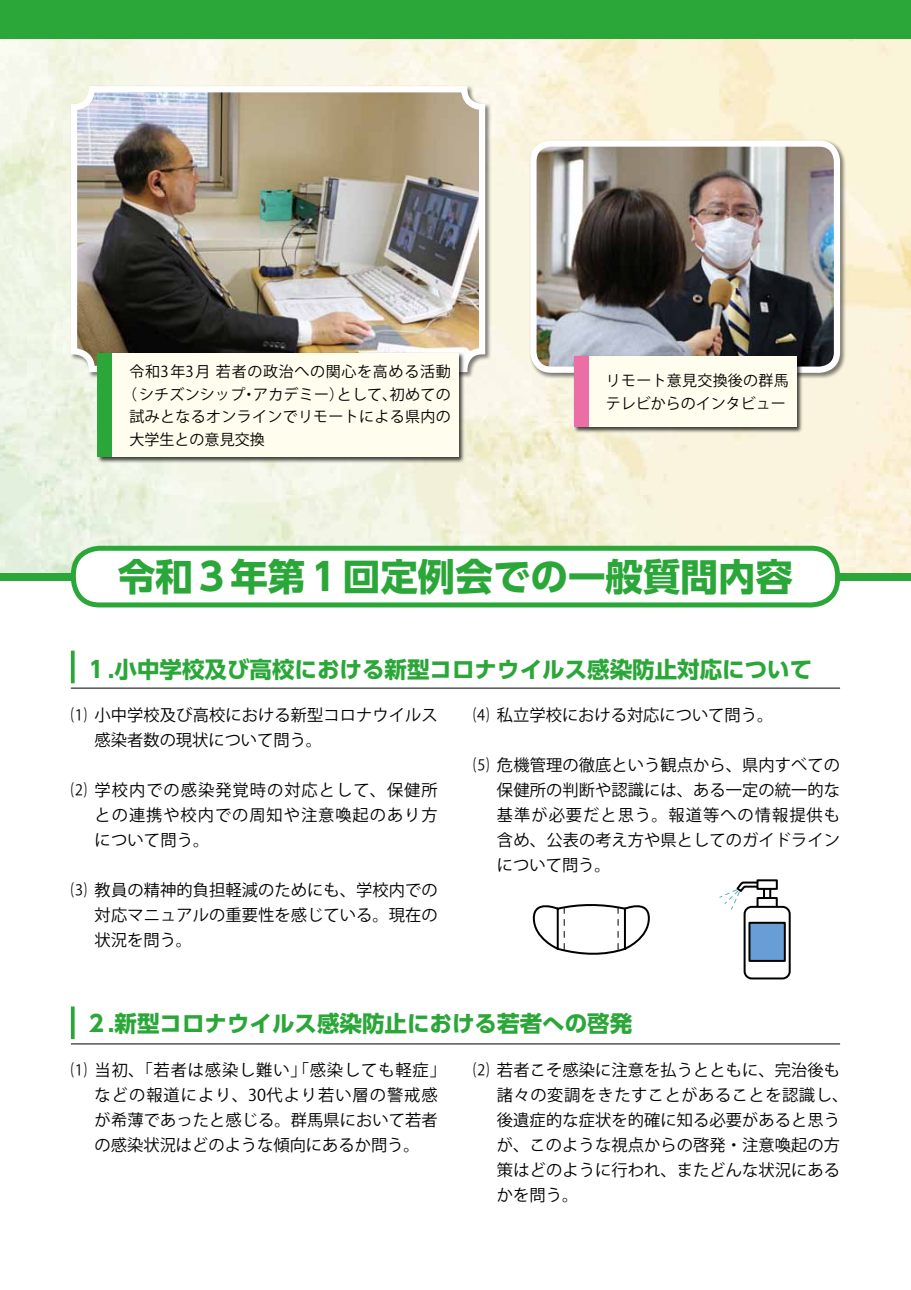
<style>
.page{position:relative;width:911px;height:1290px;background:#fff}
.page>*{position:absolute;margin:0;border:0;box-sizing:border-box;transform-origin:0 0}
.t1{font:700 37.5px "UD Shin Go Pro";color:#2aa738}
.t2{font:700 22.5px "UD Shin Go Pro";color:#2aa738}
.t3{font:16.25px/25px "Koz Go Pr 6 N";letter-spacing:.005em;color:#000}
.t4{font:15px/22.5px "Koz Go Pr 6 N";letter-spacing:.015em;color:#000}
.t5{font:15px "Koz Go Pr 6 N";letter-spacing:.045em;color:#000}
</style>
<div class="page">
<img style="left:0;top:39px;width:911px;height:534px">
<div style="left:0;top:0;width:911px;height:39px;background:#2aa738"></div>
<div style="left:0;top:573px;width:911px;height:7px;background:#2aa738"></div>
<div style="left:69px;top:85px;width:423px;height:294px;background:#000;opacity:.5"></div>
<img style="left:74px;top:89px;width:408px;height:279px">
<div style="left:71px;top:86px;width:414px;height:286px;border:6px solid #fff;border-radius:18px"></div>
<div style="left:529px;top:139px;width:317px;height:240px;background:#000;opacity:.5"></div>
<img style="left:533px;top:144px;width:304px;height:225px">
<div style="left:530px;top:140px;width:310px;height:233px;border:6px solid #fff;border-radius:18px"></div>
<div style="left:96px;top:352px;width:368px;height:112px;background:#000;opacity:.75"></div>
<div style="left:110px;top:353px;width:348px;height:104px;background:#fffeee"></div>
<div style="left:98px;top:353px;width:14px;height:104px;background:#2aa738"></div>
<div style="left:572px;top:355px;width:230px;height:78px;background:#000;opacity:.75"></div>
<div style="left:586px;top:356px;width:210px;height:71px;background:#fffeee"></div>
<div style="left:574px;top:356px;width:14px;height:71px;background:#eb6ea5"></div>
<div style="left:73px;top:548px;width:764px;height:57px;background:#fff;border-radius:26px"></div>
<div style="left:71px;top:546px;width:769px;height:61px;border:5px solid #2aa738;border-radius:26px"></div>
<hr style="left:71px;top:688px;width:769px;height:1px;background:#000">
<svg style="left:71px;top:651px;width:4px;height:32px"></svg>
<hr style="left:71px;top:1043px;width:769px;height:1px;background:#000">
<svg style="left:71px;top:1006px;width:4px;height:33px"></svg>
<div style="left:763px;top:884px;width:8px;height:26px;border:2px solid #000"></div>
<svg style="left:767px;top:900px;width:7px;height:6px"></svg>
<div style="left:756px;top:897px;width:21px;height:23px;border:2px solid #000"></div>
<div style="left:744px;top:907px;width:45px;height:71px;background:#fff;border-radius:7px"></div>
<div style="left:743px;top:906px;width:47px;height:73px;border:2px solid #000;border-radius:7px"></div>
<div style="left:757px;top:880px;width:20px;height:9px;background:#fff"></div>
<div style="left:756px;top:879px;width:22px;height:11px;border:2px solid #000"></div>
<div style="left:749px;top:923px;width:36px;height:38px;background:#669ed5"></div>
<div style="left:748px;top:922px;width:38px;height:40px;border:2px solid #000"></div>
<svg style="left:719px;top:880px;width:48px;height:30px"></svg>
<svg style="left:532px;top:904px;width:118px;height:51px"></svg>
<p class="t5" style="left:130px;top:363px;width:322px">令和3年3月若者の政治への関心を高める活動</p>
<p class="t4" style="left:122px;top:383px;width:330px">（シチズンシップ・アカデミー）として、初めての</p>
<p class="t4" style="left:130px;top:406px;width:323px">試みとなるオンラインでリモートによる県内の</p>
<p class="t4" style="left:130px;top:428px;width:137px">大学生との意見交換</p>
<p class="t4" style="left:606px;top:370px;width:184px">リモート意見交換後の群馬テレビからのインタビュー</p>
<h1 class="t1" style="left:118px;top:546px;width:677px">令和３年第１回定例会での一般質問内容</h1>
<h2 class="t2" style="left:85px;top:651px;width:728px">１.小中学校及び高校における新型コロナウイルス感染防止対応について</h2>
<p class="t3" style="left:95px;top:703px;width:344px;text-indent:-24px">⑴ 小中学校及び高校における新型コロナウイルス感染者数の現状について問う。</p>
<p class="t3" style="left:95px;top:778px;width:344px;text-align:justify;text-indent:-24px">⑵ 学校内での感染発覚時の対応として、保健所との連携や校内での周知や注意喚起のあり方について問う。</p>
<p class="t3" style="left:95px;top:878px;width:345px;text-align:justify;text-indent:-24px">⑶ 教員の精神的負担軽減のためにも、学校内での対応マニュアルの重要性を感じている。現在の状況を問う。</p>
<p class="t3" style="left:473px;top:703px;width:301px">⑷ 私立学校における対応について問う。</p>
<p class="t3" style="left:497px;top:753px;width:345px;text-align:justify;text-indent:-24px">⑸ 危機管理の徹底という観点から、県内すべての保健所の判断や認識には、ある一定の統一的な基準が必要だと思う。報道等への情報提供も含め、公表の考え方や県としてのガイドラインについて問う。</p>
<h2 class="t2" style="left:85px;top:1005px;width:548px">２.新型コロナウイルス感染防止における若者への啓発</h2>
<p class="t3" style="left:497px;top:1058px;width:353px;text-indent:-24px">⑵ 若者こそ感染に注意を払うとともに、完治後も諸々の変調をきたすことがあることを認識し、後遺症的な症状を的確に知る必要があると思うが、このような視点からの啓発・注意喚起の方策はどのように行われ、またどんな状況にあるかを問う。</p>
<p class="t3" style="left:95px;top:1058px;width:353px;text-indent:-24px">⑴ 当初、「若者は感染し難い」「感染しても軽症」などの報道により、30代より若い層の警戒感が希薄であったと感じる。群馬県において若者の感染状況はどのような傾向にあるか問う。</p>
</div>
